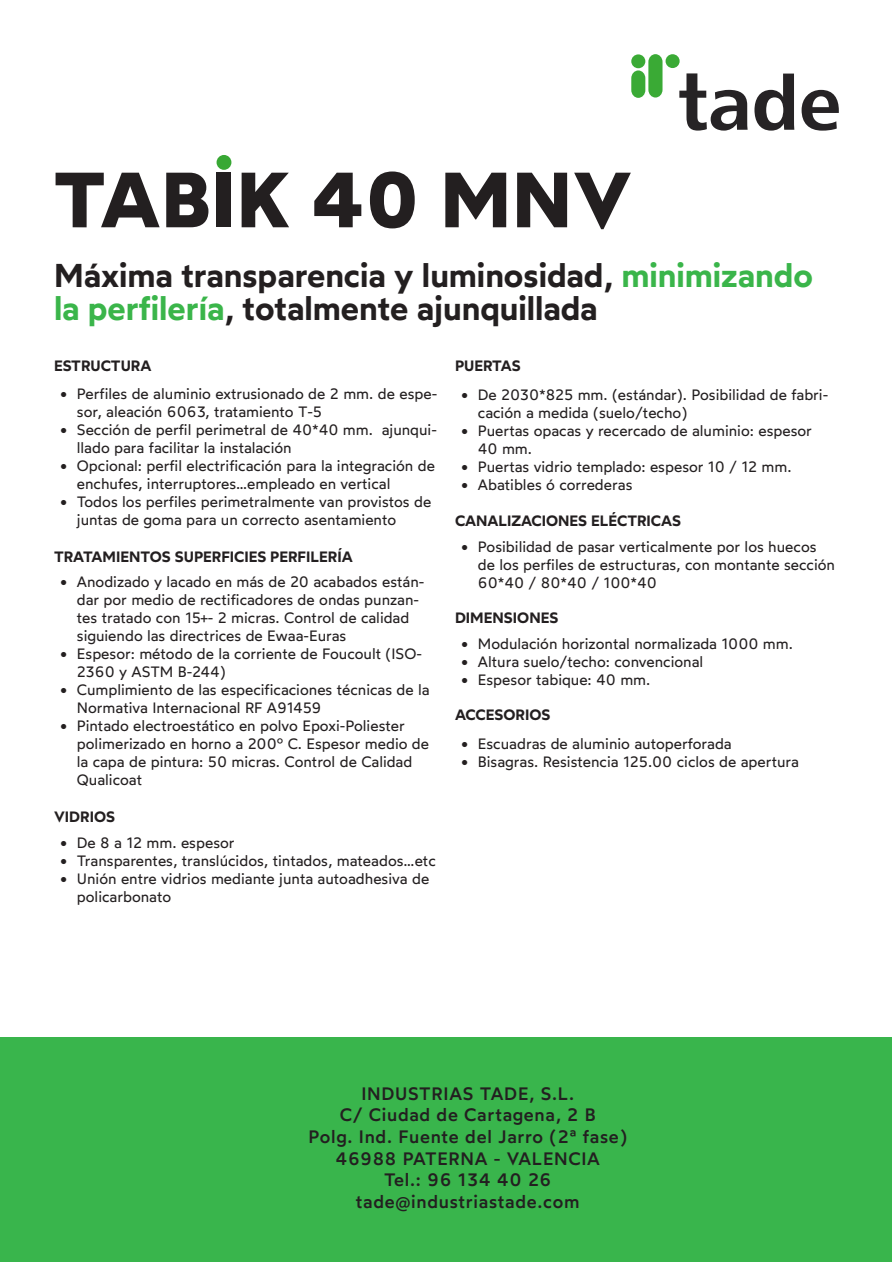
<style>
.page{position:relative;width:893px;height:1263px;background:#fff}
.page>*{position:absolute;margin:0;border:0;box-sizing:border-box;transform-origin:0 0}
.t1{font:700 78px "Wotfard";letter-spacing:.02em;color:#231f20}
.t2{font:600 33px/33px "Wotfard";color:#231f20}
.t3{font:500 18px "Wotfard";letter-spacing:.04em;color:#231f20}
.t4{font:15px/18px "Wotfard";color:#231f20}
.t5{font:600 15px "Wotfard";color:#231f20}
.s1{color:#3ab54a}
</style>
<div class="page">
<div style="left:1px;top:1037px;width:891px;height:225px;background:#39b54c"></div>
<div style="left:217px;top:155px;width:14px;height:15px;background:#38a834;border-radius:50%"></div>
<svg style="left:631px;top:54px;width:208px;height:77px"></svg>
<p class="t1" style="left:54px;top:150px;width:579px">TABIK 40 MNV</p>
<p class="t2" style="left:54px;top:258px;width:761px">Máxima transparencia y luminosidad, <span class="s1">minimizando la perfilería</span>, totalmente ajunquillada</p>
<p class="t5" style="left:54px;top:356px;width:99px">ESTRUCTURA</p>
<p class="t5" style="left:455px;top:356px;width:67px">PUERTAS</p>
<p class="t4" style="left:77px;top:385px;width:362px;text-indent:-17px">• Perfiles de aluminio extrusionado de 2 mm. de espe&shy;sor, aleación 6063, tratamiento T-5</p>
<p class="t4" style="left:77px;top:421px;width:361px;text-indent:-17px">• Sección de perfil perimetral de 40*40 mm. ajunqui&shy;llado para facilitar la instalación</p>
<p class="t4" style="left:77px;top:457px;width:360px;text-indent:-17px">• Opcional: perfil electrificación para la integración de enchufes, interruptores…empleado en vertical</p>
<p class="t4" style="left:77px;top:493px;width:356px;text-indent:-17px">• Todos los perfiles perimetralmente van provistos de juntas de goma para un correcto asentamiento</p>
<p class="t5" style="left:54px;top:547px;width:300px">TRATAMIENTOS SUPERFICIES PERFILERÍA</p>
<p class="t4" style="left:77px;top:573px;width:349px;text-indent:-17px">• Anodizado y lacado en más de 20 acabados están&shy;dar por medio de rectificadores de ondas punzan&shy;tes tratado con 15+- 2 micras. Control de calidad siguiendo las directrices de Ewaa-Euras</p>
<p class="t4" style="left:77px;top:645px;width:347px;text-indent:-17px">• Espesor: método de la corriente de Foucoult (ISO-<br>2360 y ASTM B-244)</p>
<p class="t4" style="left:77px;top:681px;width:354px;text-indent:-17px">• Cumplimiento de las especificaciones técnicas de la<br>Normativa Internacional RF A91459</p>
<p class="t4" style="left:77px;top:717px;width:354px;text-indent:-17px">• Pintado electroestático en polvo Epoxi-Poliester polimerizado en horno a 200º C. Espesor medio de la capa de pintura: 50 micras. Control de Calidad Qualicoat</p>
<p class="t5" style="left:54px;top:807px;width:63px">VIDRIOS</p>
<p class="t4" style="left:60px;top:833px;width:176px">• De 8 a 12 mm. espesor</p>
<p class="t4" style="left:60px;top:851px;width:377px">• Transparentes, translúcidos, tintados, mateados…etc</p>
<p class="t4" style="left:77px;top:869px;width:354px;text-indent:-17px">• Unión entre vidrios mediante junta autoadhesiva de policarbonato</p>
<p class="t4" style="left:478px;top:385px;width:352px;text-indent:-17px">• De 2030*825 mm. (estándar). Posibilidad de fabri&shy;cación a medida (suelo/techo)</p>
<p class="t4" style="left:478px;top:421px;width:335px;text-indent:-17px">• Puertas opacas y recercado de aluminio: espesor<br>40 mm.</p>
<p class="t4" style="left:461px;top:457px;width:332px">• Puertas vidrio templado: espesor 10 / 12 mm.</p>
<p class="t4" style="left:461px;top:475px;width:173px">• Abatibles ó correderas</p>
<p class="t5" style="left:455px;top:511px;width:228px">CANALIZACIONES ELÉCTRICAS</p>
<p class="t4" style="left:478px;top:538px;width:359px;text-indent:-17px">• Posibilidad de pasar verticalmente por los huecos de los perfiles de estructuras, con montante sección<br>60*40 / 80*40 / 100*40</p>
<p class="t5" style="left:455px;top:608px;width:105px">DIMENSIONES</p>
<p class="t4" style="left:461px;top:634px;width:334px">• Modulación horizontal normalizada 1000 mm.</p>
<p class="t4" style="left:461px;top:652px;width:244px">• Altura suelo/techo: convencional</p>
<p class="t4" style="left:461px;top:670px;width:191px">• Espesor tabique: 40 mm.</p>
<p class="t5" style="left:455px;top:705px;width:97px">ACCESORIOS</p>
<p class="t4" style="left:461px;top:734px;width:272px">• Escuadras de aluminio autoperforada</p>
<p class="t4" style="left:461px;top:752px;width:340px">• Bisagras. Resistencia 125.00 ciclos de apertura</p>
<p class="t3" style="left:361px;top:1082px;width:214px">INDUSTRIAS TADE, S.L.</p>
<p class="t3" style="left:340px;top:1103px;width:257px">C/ Ciudad de Cartagena, 2 B</p>
<p class="t3" style="left:308px;top:1125px;width:320px">Polg. Ind. Fuente del Jarro (2ª fase)</p>
<p class="t3" style="left:336px;top:1147px;width:266px">46988 PATERNA - VALENCIA</p>
<p class="t3" style="left:384px;top:1168px;width:169px">Tel.: 96 134 40 26</p>
<p class="t3" style="left:356px;top:1190px;width:225px">tade@industriastade.com</p>
</div>
